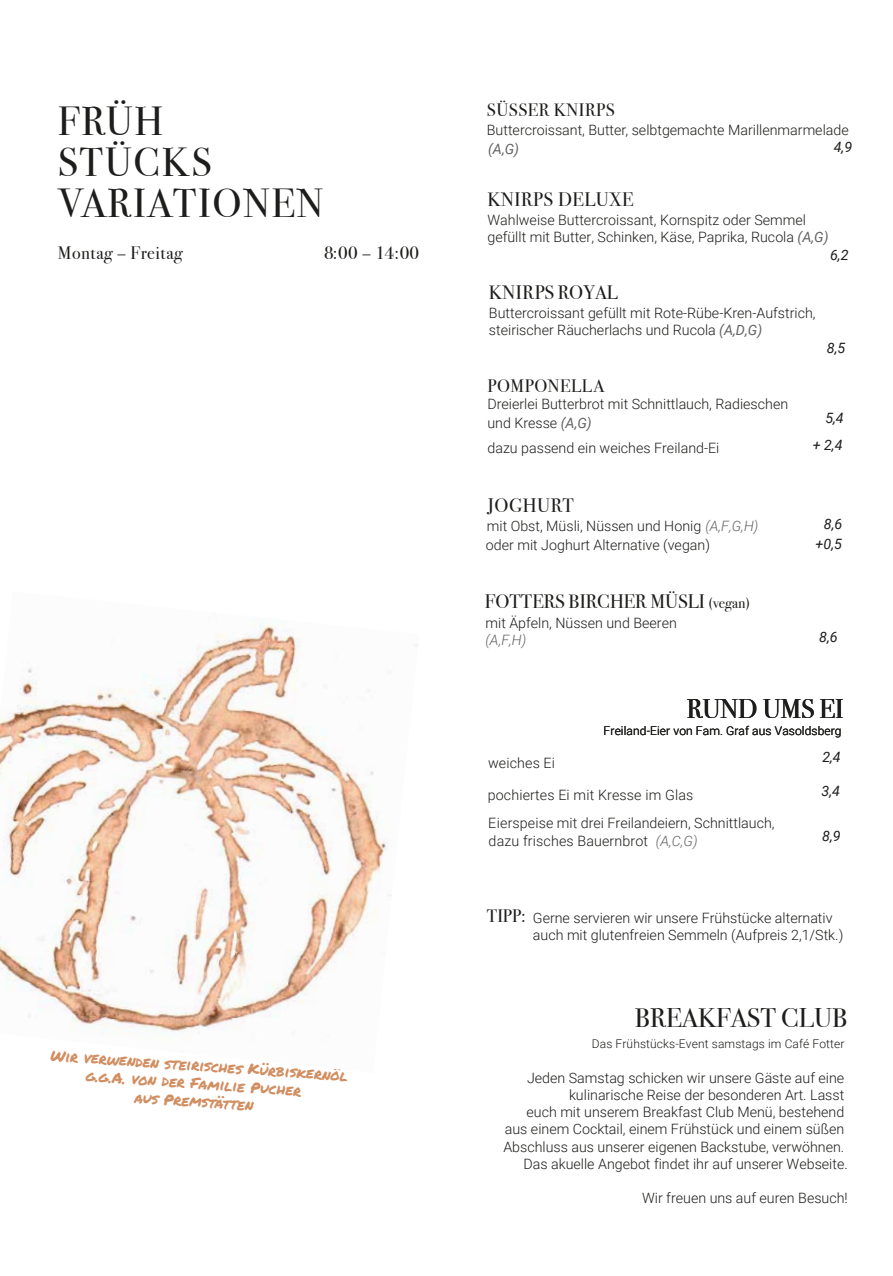
<style>
.page{position:relative;width:893px;height:1276px;background:#fff}
.page>*{position:absolute;margin:0;border:0;box-sizing:border-box;transform-origin:0 0}
.t1{font:40.5px/41.2px "Bodoni Svty Two ITCTT Book";letter-spacing:.04em;color:#1d1d1b}
.t2{font:27px "Bodoni Svty Two SCITCTT Book";color:#1d1d1b}
.t3{font:19.5px "Bodoni Svty Two ITCTT Book";color:#1d1d1b}
.t4{font:19.5px "Bodoni Svty Two ITCTT Book";letter-spacing:.03em;color:#1d1d1b}
.t5{font:18px "Bodoni Svty Two ITCTT Book";letter-spacing:.03em;color:#1d1d1b}
.t6{font:15px "Permanent Marker";color:#d18e61}
.t7{font:300 14.25px/17.1px "Roboto";color:#1d1d1b}
.t8{font:italic 14.25px "Roboto";color:#1d1d1b}
.t9{font:italic 300 14.25px "Roboto";color:#646363}
.t10{font:italic 14.25px "Roboto";color:#646363}
.t11{font:300 12px "Roboto";letter-spacing:.01em;color:#1d1d1b}
.s1{font-weight:400;font-style:italic;color:#646363}
.s2{font-style:italic;color:#646363}
.s3{font-size:15px}
.s4{font-family:"Bodoni Svty Two ITCTT Book";font-weight:400;font-size:18px}
</style>
<div class="page">
<img style="left:0;top:622px;width:418px;height:417px">
<h1 class="t1" style="left:58px;top:101px;width:267px">FRÜH<br>STÜCKS<br>VARIATIONEN</h1>
<p class="t5" style="left:58px;top:242px;width:126px">Montag – Freitag</p>
<p class="t5" style="left:324px;top:242px;width:96px">8:00 – 14:00</p>
<p class="t6" style="left:51px;top:1044px;width:300px;rotate:4deg">Wir verwenden steirisches Kürbiskernöl</p>
<p class="t6" style="left:87px;top:1064px;width:217px;rotate:4deg">g.g.A. von der Familie Pucher</p>
<p class="t6" style="left:135px;top:1086px;width:121px;rotate:4deg">aus Premstätten</p>
<p class="t5" style="left:487px;top:99px;width:129px">SÜSSER KNIRPS</p>
<p class="t7" style="left:487px;top:121px;width:363px">Buttercroissant, Butter, selbtgemachte Marillenmarmelade</p>
<p class="t10" style="left:488px;top:139px;width:33px">(A,G)</p>
<p class="t8" style="left:834px;top:136px;width:20px">4,9</p>
<h3 class="t4" style="left:487px;top:188px;width:148px">KNIRPS DELUXE</h3>
<p class="t7" style="left:487px;top:211px;width:343px">Wahlweise Buttercroissant, Kornspitz oder Semmel gefüllt mit Butter, Schinken, Käse, Paprika, Rucola <span class="s1">(A,G)</span></p>
<p class="t8" style="left:830px;top:245px;width:20px">6,2</p>
<h3 class="t3" style="left:489px;top:281px;width:130px">KNIRPS ROYAL</h3>
<p class="t7" style="left:489px;top:304px;width:328px">Buttercroissant gefüllt mit Rote-Rübe-Kren-Aufstrich, steirischer Räucherlachs und Rucola <span class="s1">(A,D,G)</span></p>
<p class="t5" style="left:487px;top:375px;width:118px">POMPONELLA</p>
<p class="t7" style="left:487px;top:394px;width:302px;line-height:18.8px">Dreierlei Butterbrot mit Schnittlauch, Radieschen und Kresse <span class="s1">(A,G)</span></p>
<p class="t8" style="left:827px;top:337px;width:20px">8,5</p>
<p class="t8" style="left:825px;top:408px;width:20px">5,4</p>
<p class="t7" style="left:487px;top:439px;width:233px">dazu passend ein weiches Freiland-Ei</p>
<p class="t8" style="left:813px;top:435px;width:31px">+ 2,4</p>
<h3 class="t4" style="left:487px;top:494px;width:88px">JOGHURT</h3>
<p class="t7" style="left:487px;top:517px;width:273px">mit Obst, Müsli, Nüssen und Honig <span class="s2">(A,F,G,H)</span></p>
<p class="t7" style="left:486px;top:536px;width:226px">oder mit Joghurt Alternative (vegan)</p>
<h3 class="t3" style="left:485px;top:590px;width:267px">FOTTERS BIRCHER MÜSLI <span class="s3">(vegan)</span></h3>
<p class="t7" style="left:485px;top:614px;width:193px">mit Äpfeln, Nüssen und Beeren</p>
<p class="t9" style="left:485px;top:630px;width:42px">(A,F,H)</p>
<p class="t8" style="left:824px;top:514px;width:20px">8,6</p>
<p class="t8" style="left:816px;top:534px;width:28px">+0,5</p>
<p class="t8" style="left:819px;top:626px;width:20px">8,6</p>
<h2 class="t2" style="left:687px;top:693px;width:158px">RUND UMS EI</h2>
<p class="t11" style="left:604px;top:722px;width:239px">Freiland-Eier von Fam. Graf aus Vasoldsberg</p>
<p class="t7" style="left:488px;top:754px;width:69px">weiches Ei</p>
<p class="t8" style="left:822px;top:747px;width:20px">2,4</p>
<p class="t7" style="left:488px;top:786px;width:207px">pochiertes Ei mit Kresse im Glas</p>
<p class="t8" style="left:822px;top:781px;width:20px">3,4</p>
<p class="t7" style="left:488px;top:812px;width:288px;line-height:18.8px">Eierspeise mit drei Freilandeiern, Schnittlauch, dazu frisches Bauernbrot <span class="s2">(A,C,G)</span></p>
<p class="t8" style="left:822px;top:825px;width:20px">8,9</p>
<p class="t7" style="left:533px;top:909px;width:312px;text-indent:-46px"><span class="s4">TIPP:</span> Gerne servieren wir unsere Frühstücke alternativ auch mit glutenfreien Semmeln (Aufpreis 2,1/Stk.)</p>
<h2 class="t2" style="left:635px;top:1002px;width:214px">BREAKFAST CLUB</h2>
<p class="t11" style="left:592px;top:1035px;width:254px">Das Frühstücks-Event samstags im Café Fotter</p>
<p class="t7" style="left:503px;top:1069px;width:346px;text-align:right">Jeden Samstag schicken wir unsere Gäste auf eine kulinarische Reise der besonderen Art. Lasst<br>euch mit unserem Breakfast Club Menü, bestehend<br>aus einem Cocktail, einem Frühstück und einem süßen Abschluss aus unserer eigenen Backstube, verwöhnen.<br>Das akuelle Angebot findet ihr auf unserer Webseite.</p>
<p class="t7" style="left:642px;top:1188px;width:207px">Wir freuen uns auf euren Besuch!</p>
</div>
